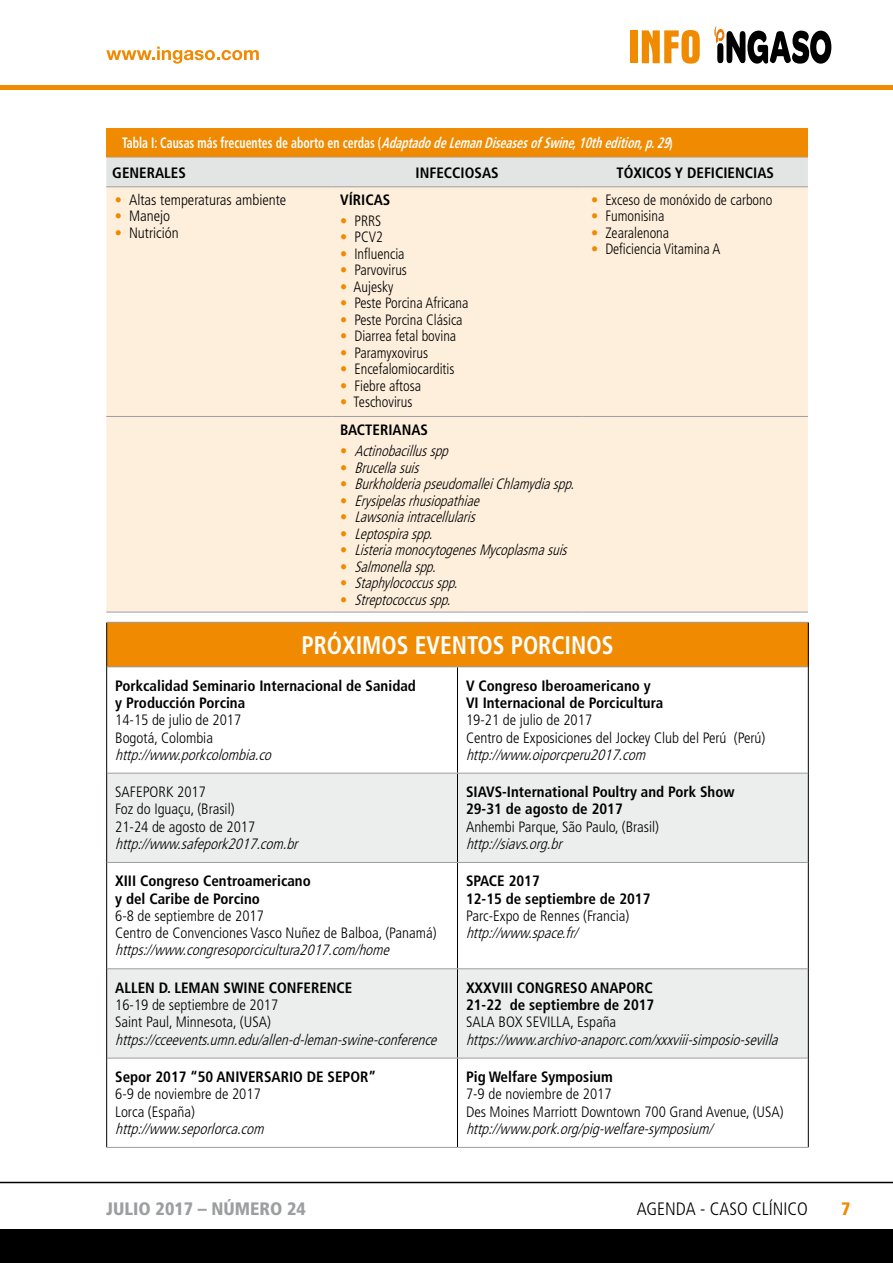
<style>
.page{position:relative;width:893px;height:1263px;background:#fff}
.page>*{position:absolute;margin:0;border:0;box-sizing:border-box;transform-origin:0 0}
.t1{font:700 condensed 25.35px "Frutiger";color:#fff;scale:.93 1}
.t2{font:900 condensed 18px "Frutiger";color:#9c9e9f}
.t3{font:300 condensed 18px "Frutiger";color:#000}
.t4{font:900 condensed 18px "Frutiger";color:#f08a00}
.t5{font:300 condensed 15px/17.2px "Frutiger";color:#000}
.t6{font:700 condensed 15px/17.2px "Frutiger";color:#000}
.t7{font:italic 300 condensed 15px "Frutiger";color:#000}
.t8{font:300 condensed 15px "Frutiger";color:#000;scale:.95 1}
.t9{font:italic 300 condensed 15px "Frutiger";color:#000;scale:.95 1}
.t10{font:italic 700 condensed 15px "Frutiger";color:#fff;scale:.79 1}
.s1{font-style:normal}
.s2{color:#f08a00}
.s3{font-style:normal;color:#f08a00}
</style>
<div class="page">
<hr style="left:0;top:85px;width:893px;height:4px;background:#f08a00">
<div style="left:0;top:1229px;width:893px;height:34px;background:#000"></div>
<hr style="left:0;top:1182px;width:893px;height:1px;background:#000">
<svg style="left:106px;top:47px;width:153px;height:17px"></svg>
<svg style="left:714px;top:26px;width:117px;height:38px"></svg>
<div style="left:630px;top:30px;width:7px;height:33px;background:#f08a00"></div>
<svg style="left:642px;top:30px;width:58px;height:34px"></svg>
<div style="left:106px;top:158px;width:702px;height:28px;background:#e3e4e4"></div>
<div style="left:106px;top:187px;width:702px;height:425px;background:#feefdd"></div>
<hr style="left:106px;top:157px;width:226px;height:1px;background:#9c9e9f">
<hr style="left:332px;top:157px;width:251px;height:1px;background:#9c9e9f">
<hr style="left:583px;top:157px;width:225px;height:1px;background:#9c9e9f">
<hr style="left:106px;top:186px;width:226px;height:1px;background:#9c9e9f">
<hr style="left:332px;top:186px;width:251px;height:1px;background:#9c9e9f">
<hr style="left:583px;top:186px;width:225px;height:1px;background:#9c9e9f">
<hr style="left:106px;top:416px;width:226px;height:1px;background:#9c9e9f">
<hr style="left:332px;top:416px;width:251px;height:1px;background:#9c9e9f">
<hr style="left:583px;top:416px;width:225px;height:1px;background:#9c9e9f">
<hr style="left:106px;top:612px;width:226px;height:1px;background:#9c9e9f">
<hr style="left:332px;top:612px;width:251px;height:1px;background:#9c9e9f">
<hr style="left:583px;top:612px;width:225px;height:1px;background:#9c9e9f">
<div style="left:106px;top:128px;width:702px;height:28px;background:#f08a00"></div>
<div style="left:107px;top:622px;width:701px;height:45px;background:#f08a00"></div>
<svg style="left:107px;top:774px;width:701px;height:284px;fill:#eceded"></svg>
<hr style="left:106px;top:623px;width:1px;height:44px;background:#000">
<hr style="left:106px;top:667px;width:1px;height:106px;background:#000">
<hr style="left:106px;top:773px;width:1px;height:89px;background:#000">
<hr style="left:106px;top:862px;width:1px;height:107px;background:#000">
<hr style="left:106px;top:969px;width:1px;height:89px;background:#000">
<hr style="left:106px;top:1058px;width:1px;height:89px;background:#000">
<hr style="left:808px;top:623px;width:1px;height:44px;background:#000">
<hr style="left:457px;top:667px;width:1px;height:106px;background:#000">
<hr style="left:808px;top:667px;width:1px;height:106px;background:#000">
<hr style="left:457px;top:773px;width:1px;height:89px;background:#000">
<hr style="left:808px;top:773px;width:1px;height:89px;background:#000">
<hr style="left:457px;top:863px;width:1px;height:105px;background:#000">
<hr style="left:808px;top:862px;width:1px;height:107px;background:#000">
<hr style="left:457px;top:969px;width:1px;height:89px;background:#000">
<hr style="left:808px;top:969px;width:1px;height:89px;background:#000">
<hr style="left:457px;top:1058px;width:1px;height:89px;background:#000">
<hr style="left:808px;top:1058px;width:1px;height:89px;background:#000">
<hr style="left:457px;top:666px;width:351px;height:1px;background:#9c9e9f">
<hr style="left:106px;top:1147px;width:351px;height:1px;background:#9c9e9f">
<hr style="left:457px;top:1147px;width:352px;height:1px;background:#9c9e9f">
<hr style="left:106px;top:622px;width:351px;height:1px;background:#9c9e9f">
<hr style="left:457px;top:622px;width:352px;height:1px;background:#9c9e9f">
<hr style="left:107px;top:666px;width:350px;height:1px;background:#9c9e9f">
<hr style="left:107px;top:773px;width:350px;height:1px;background:#9c9e9f">
<hr style="left:457px;top:773px;width:351px;height:1px;background:#9c9e9f">
<hr style="left:107px;top:862px;width:350px;height:1px;background:#9c9e9f">
<hr style="left:457px;top:862px;width:351px;height:1px;background:#9c9e9f">
<hr style="left:107px;top:968px;width:350px;height:1px;background:#9c9e9f">
<hr style="left:457px;top:968px;width:351px;height:1px;background:#9c9e9f">
<hr style="left:107px;top:1058px;width:350px;height:1px;background:#9c9e9f">
<hr style="left:457px;top:1058px;width:351px;height:1px;background:#9c9e9f">
<p class="t10" style="left:122px;top:134px;width:700px"><span class="s1">T a b l a I : C a u s a s m á s f r e c u e n t e s d e a b o r t o e n c e r d a s (</span> AdaptadodeLemanDiseasesofSwine,10thedition,p.29<span class="s1">)</span></p>
<p class="t6" style="left:112px;top:164px;width:75px">GENERALES</p>
<p class="t6" style="left:416px;top:164px;width:85px">INFECCIOSAS</p>
<p class="t6" style="left:616px;top:164px;width:159px">TÓXICOS Y DEFICIENCIAS</p>
<p class="t5" style="left:115px;top:191px;width:173px"><span class="s2">•</span> Altas temperaturas ambiente</p>
<p class="t5" style="left:115px;top:208px;width:57px"><span class="s2">•</span> Manejo</p>
<p class="t5" style="left:115px;top:224px;width:66px"><span class="s2">•</span> Nutrición</p>
<p class="t6" style="left:340px;top:191px;width:52px">VÍRICAS</p>
<p class="t8" style="left:340px;top:212px;width:45px"><span class="s2">•</span> PRRS</p>
<p class="t8" style="left:340px;top:228px;width:46px"><span class="s2">•</span> PCV2</p>
<p class="t8" style="left:340px;top:245px;width:69px"><span class="s2">•</span> Influencia</p>
<p class="t8" style="left:340px;top:261px;width:72px"><span class="s2">•</span> Parvovirus</p>
<p class="t8" style="left:340px;top:278px;width:58px"><span class="s2">•</span> Aujesky</p>
<p class="t8" style="left:340px;top:294px;width:137px"><span class="s2">•</span> Peste Porcina Africana</p>
<p class="t8" style="left:340px;top:311px;width:130px"><span class="s2">•</span> Peste Porcina Clásica</p>
<p class="t8" style="left:340px;top:327px;width:124px"><span class="s2">•</span> Diarrea fetal bovina</p>
<p class="t8" style="left:340px;top:344px;width:94px"><span class="s2">•</span> Paramyxovirus</p>
<p class="t8" style="left:340px;top:360px;width:122px"><span class="s2">•</span> Encefalomiocarditis</p>
<p class="t8" style="left:340px;top:377px;width:87px"><span class="s2">•</span> Fiebre aftosa</p>
<p class="t8" style="left:340px;top:393px;width:78px"><span class="s2">•</span> Teschovirus</p>
<p class="t8" style="left:591px;top:191px;width:192px"><span class="s2">•</span> Exceso de monóxido de carbono</p>
<p class="t8" style="left:591px;top:208px;width:79px"><span class="s2">•</span> Fumonisina</p>
<p class="t8" style="left:591px;top:224px;width:84px"><span class="s2">•</span> Zearalenona</p>
<p class="t8" style="left:591px;top:241px;width:138px"><span class="s2">•</span> Deficiencia Vitamina A</p>
<p class="t6" style="left:340px;top:421px;width:89px">BACTERIANAS</p>
<p class="t9" style="left:340px;top:442px;width:120px"><span class="s3">•</span> Actinobacillusspp</p>
<p class="t9" style="left:340px;top:459px;width:89px"><span class="s3">•</span> Brucellasuis</p>
<p class="t9" style="left:340px;top:475px;width:253px"><span class="s3">•</span> BurkholderiapseudomalleiChlamydiaspp.</p>
<p class="t9" style="left:340px;top:492px;width:152px"><span class="s3">•</span> Erysipelasrhusiopathiae</p>
<p class="t9" style="left:340px;top:508px;width:148px"><span class="s3">•</span> Lawsoniaintracellularis</p>
<p class="t9" style="left:340px;top:525px;width:103px"><span class="s3">•</span> Leptospiraspp.</p>
<p class="t9" style="left:340px;top:541px;width:245px"><span class="s3">•</span> ListeriamonocytogenesMycoplasmasuis</p>
<p class="t9" style="left:340px;top:558px;width:107px"><span class="s3">•</span> Salmonellaspp.</p>
<p class="t9" style="left:340px;top:574px;width:130px"><span class="s3">•</span> Staphylococcusspp.</p>
<p class="t9" style="left:340px;top:591px;width:122px"><span class="s3">•</span> Streptococcusspp.</p>
<h1 class="t1" style="left:301px;top:630px;width:337px">PRÓXIMOS EVENTOS PORCINOS</h1>
<p class="t6" style="left:115px;top:677px;width:302px">Porkcalidad Seminario Internacional de Sanidad y Producción Porcina</p>
<p class="t5" style="left:115px;top:712px;width:128px">14-15 de julio de 2017<br>Bogotá, Colombia</p>
<p class="t7" style="left:115px;top:746px;width:162px">http://www.porkcolombia.co</p>
<p class="t6" style="left:466px;top:677px;width:199px">V Congreso Iberoamericano y<br>VI Internacional de Porcicultura</p>
<p class="t5" style="left:466px;top:712px;width:301px">19-21 de julio de 2017<br>Centro de Exposiciones del Jockey Club del Perú (Perú)</p>
<p class="t7" style="left:466px;top:746px;width:185px">http://www.oiporcperu2017.com</p>
<p class="t5" style="left:115px;top:783px;width:142px">SAFEPORK 2017<br>Foz do Iguaçu, (Brasil)<br>21-24 de agosto de 2017</p>
<p class="t7" style="left:115px;top:835px;width:188px">http://www.safepork2017.com.br</p>
<p class="t6" style="left:115px;top:873px;width:197px">XIII Congreso Centroamericano y del Caribe de Porcino</p>
<p class="t5" style="left:115px;top:907px;width:323px">6-8 de septiembre de 2017<br>Centro de Convenciones Vasco Nuñez de Balboa, (Panamá)</p>
<p class="t7" style="left:115px;top:942px;width:280px">https://www.congresoporcicultura2017.com/home</p>
<p class="t6" style="left:115px;top:979px;width:239px">ALLEN D. LEMAN SWINE CONFERENCE</p>
<p class="t5" style="left:115px;top:996px;width:165px">16-19 de septiembre de 2017<br>Saint Paul, Minnesota, (USA)</p>
<p class="t7" style="left:115px;top:1031px;width:327px">https://cceevents.umn.edu/allen-d-leman-swine-conference</p>
<p class="t6" style="left:115px;top:1068px;width:263px">Sepor 2017 “50 ANIVERSARIO DE SEPOR”</p>
<p class="t5" style="left:115px;top:1086px;width:147px">6-9 de noviembre de 2017<br>Lorca (España)</p>
<p class="t7" style="left:115px;top:1120px;width:154px">http://www.seporlorca.com</p>
<p class="t6" style="left:466px;top:783px;width:270px">SIAVS-International Poultry and Pork Show<br>29-31 de agosto de 2017</p>
<p class="t5" style="left:466px;top:818px;width:195px">Anhembi Parque, São Paulo, (Brasil)</p>
<p class="t7" style="left:466px;top:835px;width:102px">http://siavs.org.br</p>
<p class="t6" style="left:466px;top:873px;width:186px">SPACE 2017<br>12-15 de septiembre de 2017</p>
<p class="t5" style="left:466px;top:907px;width:165px">Parc-Expo de Rennes (Francia)</p>
<p class="t7" style="left:466px;top:924px;width:118px">http://www.space.fr/</p>
<p class="t6" style="left:466px;top:979px;width:190px">XXXVIII CONGRESO ANAPORC<br>21-22 de septiembre de 2017</p>
<p class="t5" style="left:466px;top:1014px;width:152px">SALA BOX SEVILLA, España</p>
<p class="t7" style="left:466px;top:1031px;width:318px">https://www.archivo-anaporc.com/xxxviii-simposio-sevilla</p>
<p class="t6" style="left:466px;top:1068px;width:148px">Pig Welfare Symposium</p>
<p class="t5" style="left:466px;top:1086px;width:319px">7-9 de noviembre de 2017<br>Des Moines Marriott Downtown 700 Grand Avenue, (USA)</p>
<p class="t7" style="left:466px;top:1120px;width:252px">http://www.pork.org/pig-welfare-symposium/</p>
<p class="t2" style="left:106px;top:1198px;width:201px">JULIO 2017 – NÚMERO 24</p>
<p class="t3" style="left:637px;top:1199px;width:173px">AGENDA - CASO CLÍNICO</p>
<p class="t4" style="left:841px;top:1198px;width:11px">7</p>
</div>
